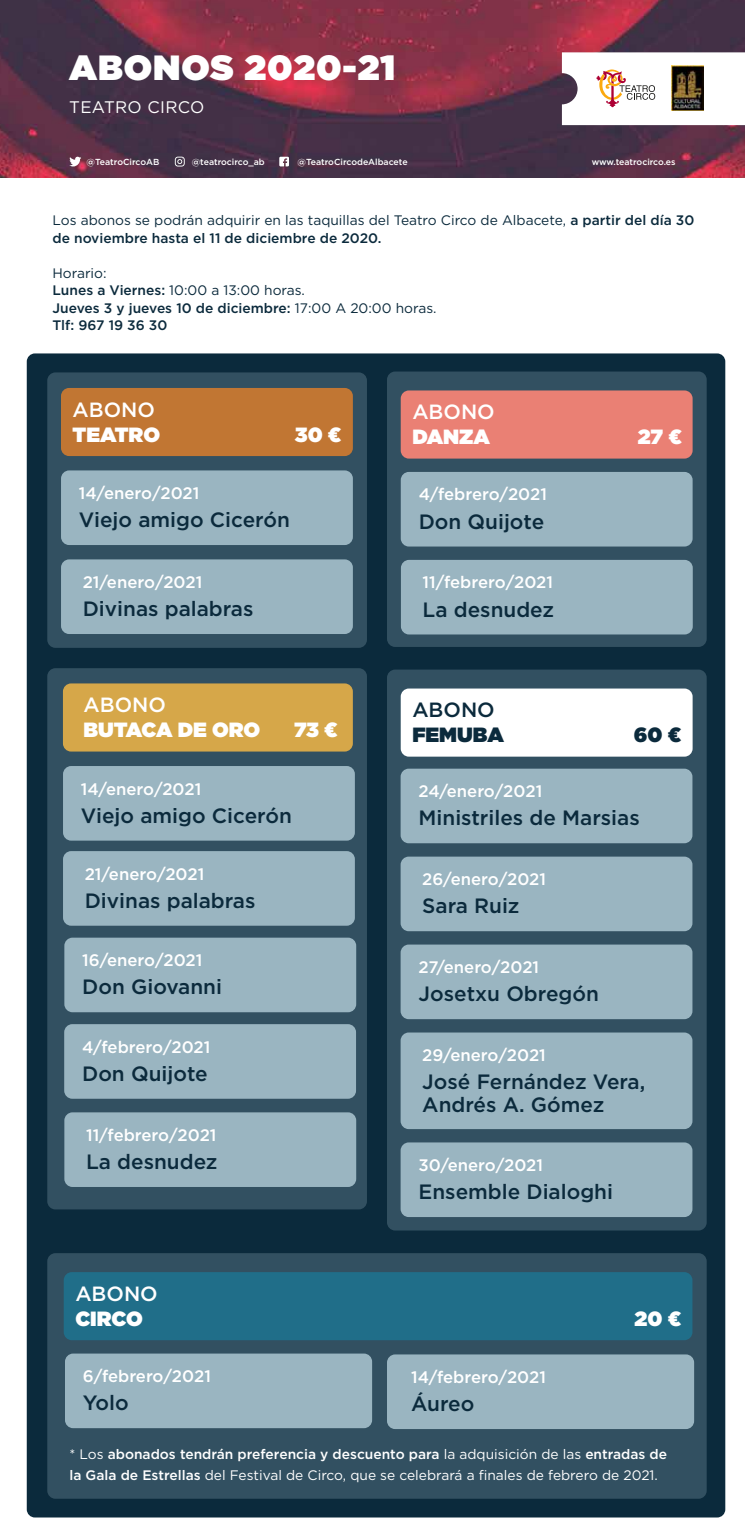
<style>
.page{position:relative;width:745px;height:1535px;background:#fff}
.page>*{position:absolute;margin:0;border:0;box-sizing:border-box;transform-origin:0 0}
.t1{font:900 35px "Gotham";letter-spacing:.025em;color:#fff}
.t2{font:500 20.75px/23px "Gotham";color:#0b2a3c}
.t3{font:900 20.62px "Gotham";color:#fff}
.t4{font:500 20.62px "Gotham";color:#fff}
.t5{font:900 20.62px "Gotham";color:#0b2a3c}
.t6{font:500 20.62px "Gotham";color:#0b2a3c}
.t7{font:16.75px "Gotham";letter-spacing:.02em;color:#fff}
.t8{font:500 16.62px "Gotham";color:#fff}
.t9{font:13.75px/21.2px "Gotham";color:#fff}
.t10{font:13.75px/17.5px "Gotham";color:#0b2a3c}
.t11{font:500 13.75px/17.5px "Gotham";color:#0b2a3c}
.t12{font:500 8.75px "Gotham";color:#fff}
.s1{font-weight:500}
.s2{font-weight:400}
</style>
<div class="page">
<div style="left:27px;top:353px;width:697px;height:1165px;background:#0b2a3c;border-radius:8px"></div>
<div style="left:47px;top:668px;width:320px;height:541px;background:#325061;border-radius:8px"></div>
<img style="left:0;top:0;width:744px;height:177px">
<svg style="left:561px;top:52px;width:183px;height:73px"></svg>
<img style="left:671px;top:66px;width:31px;height:45px">
<svg style="left:175px;top:157px;width:10px;height:10px"></svg>
<svg style="left:279px;top:157px;width:10px;height:9px"></svg>
<svg style="left:69px;top:157px;width:12px;height:9px"></svg>
<div style="left:47px;top:372px;width:320px;height:276px;background:#325061;border-radius:8px"></div>
<div style="left:387px;top:372px;width:319px;height:275px;background:#325061;border-radius:8px"></div>
<div style="left:61px;top:470px;width:291px;height:75px;background:#9ab5c1;border-radius:8px"></div>
<div style="left:61px;top:559px;width:291px;height:75px;background:#9ab5c1;border-radius:8px"></div>
<div style="left:61px;top:388px;width:291px;height:68px;background:#c17633;border-radius:8px"></div>
<div style="left:64px;top:938px;width:292px;height:74px;background:#9ab5c1;border-radius:8px"></div>
<div style="left:63px;top:851px;width:291px;height:75px;background:#9ab5c1;border-radius:8px"></div>
<div style="left:63px;top:766px;width:291px;height:75px;background:#9ab5c1;border-radius:8px"></div>
<div style="left:400px;top:390px;width:292px;height:69px;background:#ea8074;border-radius:8px"></div>
<div style="left:47px;top:1253px;width:659px;height:246px;background:#325061;border-radius:8px"></div>
<div style="left:64px;top:1272px;width:628px;height:68px;background:#206e89;border-radius:8px"></div>
<div style="left:63px;top:683px;width:289px;height:69px;background:#d6a749;border-radius:8px"></div>
<svg style="left:387px;top:670px;width:319px;height:561px;background:#345263"></svg>
<div style="left:400px;top:689px;width:292px;height:68px;background:#fff;border-radius:8px"></div>
<div style="left:400px;top:472px;width:292px;height:75px;background:#9ab5c1;border-radius:8px"></div>
<div style="left:400px;top:560px;width:292px;height:74px;background:#9ab5c1;border-radius:8px"></div>
<div style="left:64px;top:1024px;width:292px;height:75px;background:#9ab5c1;border-radius:8px"></div>
<div style="left:64px;top:1112px;width:292px;height:75px;background:#9ab5c1;border-radius:8px"></div>
<div style="left:65px;top:1354px;width:307px;height:74px;background:#9ab5c1;border-radius:8px"></div>
<div style="left:387px;top:1354px;width:306px;height:75px;background:#9ab5c1;border-radius:8px"></div>
<div style="left:400px;top:769px;width:292px;height:74px;background:#9ab5c1;border-radius:8px"></div>
<div style="left:400px;top:945px;width:292px;height:74px;background:#9ab5c1;border-radius:8px"></div>
<div style="left:400px;top:1142px;width:292px;height:75px;background:#9ab5c1;border-radius:8px"></div>
<div style="left:400px;top:857px;width:292px;height:74px;background:#9ab5c1;border-radius:8px"></div>
<div style="left:400px;top:1033px;width:292px;height:96px;background:#9ab5c1;border-radius:8px"></div>
<h1 class="t1" style="left:69px;top:42px;width:327px">ABONOS 2020-21</h1>
<p class="t7" style="left:69px;top:96px;width:136px">TEATRO CIRCO</p>
<p class="t12" style="left:87px;top:156px;width:74px">@TeatroCircoAB</p>
<p class="t12" style="left:191px;top:156px;width:75px">@teatrocirco_ab</p>
<p class="t12" style="left:297px;top:157px;width:111px">@TeatroCircodeAlbacete</p>
<p class="t12" style="left:591px;top:157px;width:85px">www.teatrocirco.es</p>
<p class="t10" style="left:52px;top:212px;width:643px">Los abonos se podrán adquirir en las taquillas del Teatro Circo de Albacete, <span class="s1">a partir del día 30 de noviembre hasta el 11 de diciembre de 2020.</span></p>
<p class="t11" style="left:52px;top:264px;width:385px"><span class="s2">Horario:<br></span>Lunes a Viernes: <span class="s2">10:00 a 13:00 horas.<br></span>Jueves 3 y jueves 10 de diciembre: <span class="s2">17:00 A 20:00 horas.<br></span>Tlf: 967 19 36 30</p>
<p class="t4" style="left:73px;top:396px;width:84px">ABONO</p>
<p class="t3" style="left:73px;top:419px;width:89px">TEATRO</p>
<p class="t3" style="left:295px;top:419px;width:48px">30 €</p>
<p class="t4" style="left:412px;top:399px;width:84px">ABONO</p>
<p class="t3" style="left:412px;top:422px;width:79px">DANZA</p>
<p class="t3" style="left:637px;top:422px;width:45px">27 €</p>
<p class="t8" style="left:79px;top:482px;width:122px">14/enero/2021</p>
<p class="t8" style="left:418px;top:484px;width:130px">4/febrero/2021</p>
<p class="t2" style="left:79px;top:508px;width:212px">Viejo amigo Cicerón</p>
<p class="t2" style="left:418px;top:509px;width:127px">Don Quijote</p>
<p class="t8" style="left:83px;top:571px;width:121px">21/enero/2021</p>
<p class="t8" style="left:422px;top:572px;width:132px">11/febrero/2021</p>
<p class="t2" style="left:83px;top:597px;width:172px">Divinas palabras</p>
<p class="t2" style="left:422px;top:597px;width:133px">La desnudez</p>
<p class="t4" style="left:83px;top:692px;width:84px">ABONO</p>
<p class="t3" style="left:83px;top:715px;width:178px">BUTACA DE ORO</p>
<p class="t8" style="left:81px;top:778px;width:122px">14/enero/2021</p>
<p class="t6" style="left:412px;top:697px;width:84px">ABONO</p>
<p class="t3" style="left:294px;top:715px;width:45px">73 €</p>
<p class="t5" style="left:412px;top:720px;width:93px">FEMUBA</p>
<p class="t5" style="left:633px;top:720px;width:49px">60 €</p>
<p class="t8" style="left:418px;top:780px;width:125px">24/enero/2021</p>
<p class="t2" style="left:81px;top:804px;width:212px">Viejo amigo Cicerón</p>
<p class="t8" style="left:85px;top:863px;width:121px">21/enero/2021</p>
<p class="t2" style="left:85px;top:889px;width:172px">Divinas palabras</p>
<p class="t8" style="left:82px;top:949px;width:122px">16/enero/2021</p>
<p class="t2" style="left:82px;top:975px;width:141px">Don Giovanni</p>
<p class="t8" style="left:82px;top:1036px;width:130px">4/febrero/2021</p>
<p class="t2" style="left:82px;top:1062px;width:127px">Don Quijote</p>
<p class="t8" style="left:86px;top:1124px;width:132px">11/febrero/2021</p>
<p class="t2" style="left:86px;top:1150px;width:133px">La desnudez</p>
<p class="t4" style="left:75px;top:1280px;width:84px">ABONO</p>
<p class="t3" style="left:75px;top:1304px;width:69px">CIRCO</p>
<p class="t8" style="left:83px;top:1365px;width:129px">6/febrero/2021</p>
<p class="t2" style="left:83px;top:1391px;width:47px">Yolo</p>
<p class="t2" style="left:418px;top:806px;width:222px">Ministriles de Marsias</p>
<p class="t8" style="left:422px;top:868px;width:125px">26/enero/2021</p>
<p class="t2" style="left:422px;top:894px;width:99px">Sara Ruiz</p>
<p class="t8" style="left:418px;top:956px;width:122px">27/enero/2021</p>
<p class="t2" style="left:418px;top:982px;width:182px">Josetxu Obregón</p>
<p class="t8" style="left:422px;top:1044px;width:125px">29/enero/2021</p>
<p class="t2" style="left:422px;top:1070px;width:224px">José Fernández Vera,<br>Andrés A. Gómez</p>
<p class="t8" style="left:418px;top:1154px;width:126px">30/enero/2021</p>
<p class="t2" style="left:418px;top:1180px;width:196px">Ensemble Dialoghi</p>
<p class="t8" style="left:411px;top:1366px;width:136px">14/febrero/2021</p>
<p class="t2" style="left:411px;top:1392px;width:65px">Áureo</p>
<p class="t3" style="left:634px;top:1304px;width:48px">20 €</p>
<p class="t9" style="left:69px;top:1443px;width:599px">* Los <span class="s1">abonados tendrán preferencia y descuento para</span> la adquisición de las <span class="s1">entradas de la Gala de Estrellas</span> del Festival de Circo, que se celebrará a finales de febrero de 2021.</p>
</div>
